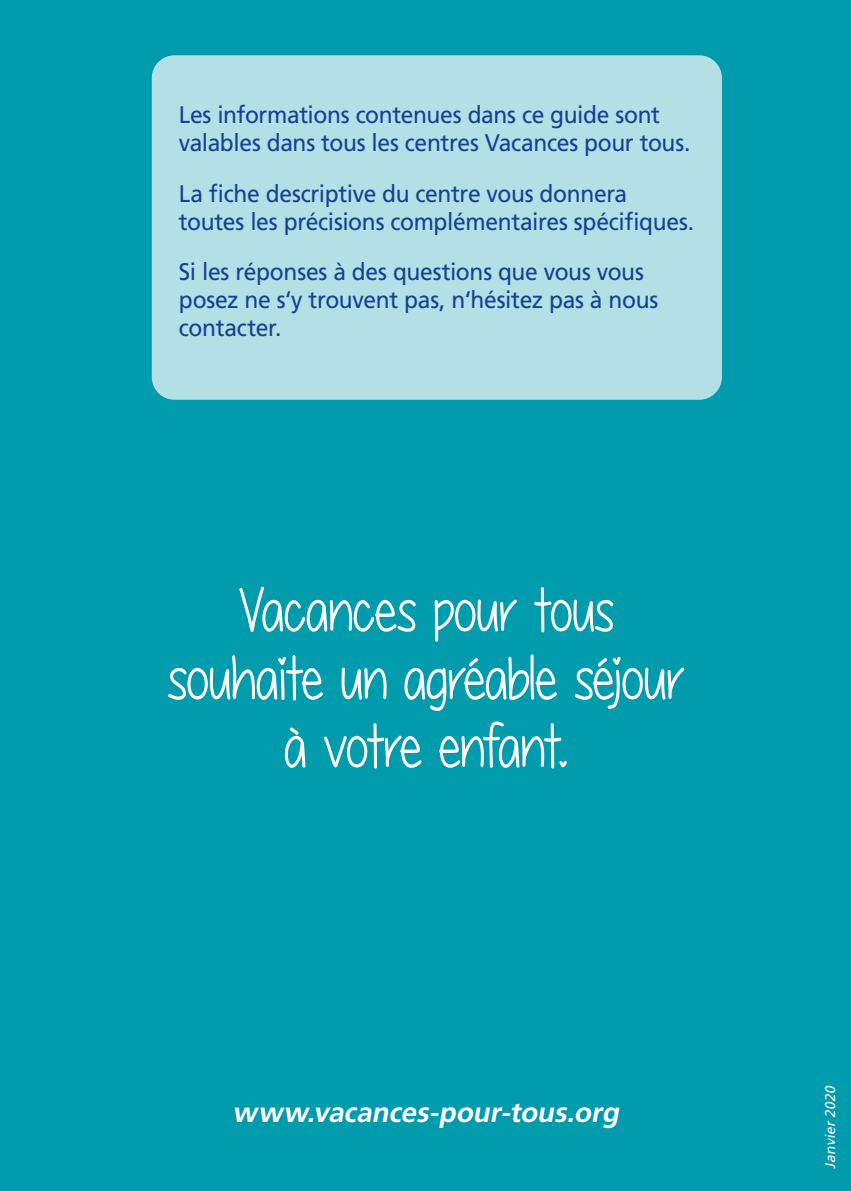
<style>
.page{position:relative;width:851px;height:1191px;background:#fff}
.page>*{position:absolute;margin:0;border:0;box-sizing:border-box;transform-origin:0 0}
.t1{font:62px/68px "My First Crush";letter-spacing:-.005em;color:#fff;text-align:center;scale:.9 1}
.t2{font:italic 700 28px "Frutiger LT Com";color:#fff}
.t3{font:24px/28px "Frutiger LT Com";letter-spacing:-.015em;color:#164194;scale:.95 1}
.t4{font:italic 14px "Frutiger LT Com";color:#fff}
</style>
<div class="page">
<div style="left:0;top:0;width:850px;height:1191px;background:#009bac"></div>
<div style="left:152px;top:55px;width:569px;height:345px;background:#b2e0e5;border-radius:23px"></div>
<p class="t3" style="left:179px;top:101px;width:540px">Les informations contenues dans ce guide sont valables dans tous les centres Vacances pour tous.</p>
<p class="t3" style="left:179px;top:179px;width:544px">La fiche descriptive du centre vous donnera toutes les précisions complémentaires spécifiques.</p>
<p class="t3" style="left:179px;top:258px;width:506px">Si les réponses à des questions que vous vous posez ne s‘y trouvent pas, n‘hésitez pas à nous contacter.</p>
<h1 class="t1" style="left:167px;top:576px;width:576px">Vacances pour tous souhaite un agréable séjour à votre enfant.</h1>
<p class="t2" style="left:232px;top:1095px;width:394px">www.vacances-pour-tous.org</p>
<p class="t4" style="left:822px;top:1168px;width:87px;rotate:-90deg">Janvier 2020</p>
</div>
